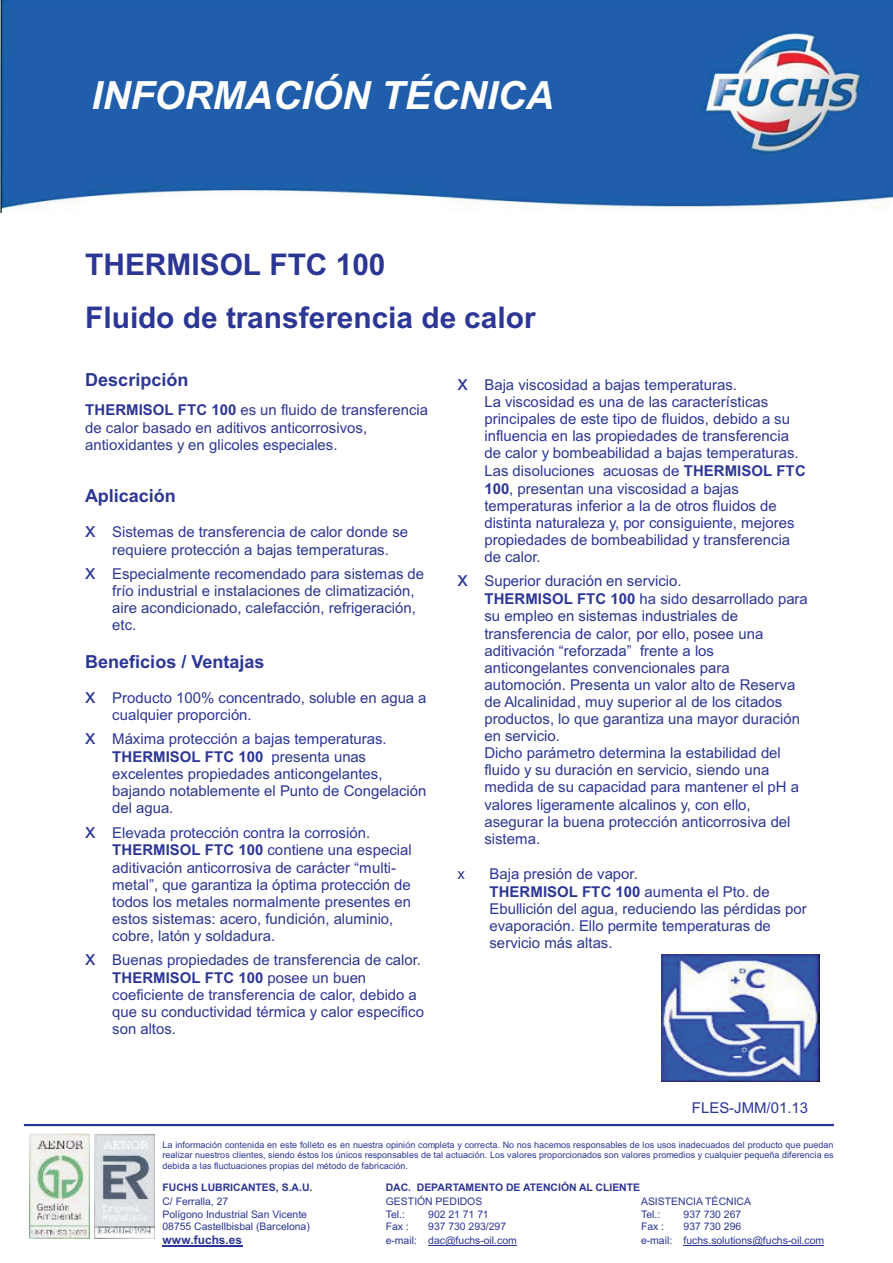
<style>
.page{position:relative;width:893px;height:1263px;background:#fff}
.page>*{position:absolute;margin:0;border:0;box-sizing:border-box;transform-origin:0 0}
.t1{font:italic 700 38.85px "Arial";color:#fff}
.t2{font:700 29.85px/52.3px "Arial";color:#2c3695}
.t3{font:700 18px "Arial";color:#2c3695}
.t4{font:15px/17.2px "Arial";color:#2c3695}
.t5{font:700 11.85px "Arial";color:#2c3695}
.t6{font:10.5px "Arial";color:#2c3695}
.t7{font:700 10.5px "Arial";color:#2c3695}
.t8{font:9px/10.6px "Arial";color:#2c3695;text-align:justify}
.s1{font-weight:700}
.s2{font-size:20.85px}
</style>
<div class="page">
<img style="left:0;top:0;width:893px;height:213px">
<hr style="left:162px;top:1245px;width:81px;height:1px;background:#2c3695">
<hr style="left:428px;top:1245px;width:89px;height:1px;background:#2c3695">
<hr style="left:683px;top:1245px;width:141px;height:1px;background:#2c3695">
<img style="left:30px;top:1133px;width:59px;height:105px">
<hr style="left:24px;top:1124px;width:810px;height:2px;background:#2c3695">
<img style="left:95px;top:1134px;width:59px;height:105px">
<img style="left:662px;top:954px;width:157px;height:127px">
<h1 class="t1" style="left:92px;top:80px;width:464px">INFORMACIÓN TÉCNICA</h1>
<h2 class="t2" style="left:85px;top:241px;width:452px">THERMISOL FTC 100<br>Fluido de transferencia de calor</h2>
<p class="t3" style="left:85px;top:373px;width:105px">Descripción</p>
<p class="t4" style="left:85px;top:403px;width:345px"><span class="s1">THERMISOL FTC 100</span> es un fluido de transferencia de calor basado en aditivos anticorrosivos, antioxidantes y en glicoles especiales.</p>
<p class="t3" style="left:85px;top:489px;width:92px">Aplicación</p>
<p class="t4" style="left:85px;top:525px;width:324px;text-align:center"><span class="s2">x</span> Sistemas de transferencia de calor donde se requiere protección a bajas temperaturas.</p>
<p class="t4" style="left:112px;top:566px;width:314px;text-indent:-27px"><span class="s2">x</span> Especialmente recomendado para sistemas de frío industrial e instalaciones de climatización, aire acondicionado, calefacción, refrigeración, etc.</p>
<p class="t3" style="left:85px;top:654px;width:181px">Beneficios / Ventajas</p>
<p class="t4" style="left:112px;top:691px;width:316px;text-indent:-27px"><span class="s2">x</span> Producto 100% concentrado, soluble en agua a cualquier proporción.</p>
<p class="t4" style="left:112px;top:732px;width:316px;text-indent:-27px"><span class="s2">x</span> Máxima protección a bajas temperaturas.<br><span class="s1">THERMISOL FTC 100</span> presenta unas excelentes propiedades anticongelantes, bajando notablemente el Punto de Congelación del agua.</p>
<p class="t4" style="left:112px;top:825px;width:301px;text-indent:-27px"><span class="s2">x</span> Elevada protección contra la corrosión.<br><span class="s1">THERMISOL FTC 100</span> contiene una especial aditivación anticorrosiva de carácter “multi&shy;metal”, que garantiza la óptima protección de todos los metales normalmente presentes en estos sistemas: acero, fundición, aluminio, cobre, latón y soldadura.</p>
<p class="t4" style="left:112px;top:952px;width:313px;text-indent:-27px"><span class="s2">x</span> Buenas propiedades de transferencia de calor.<br><span class="s1">THERMISOL FTC 100</span> posee un buen coeficiente de transferencia de calor, debido a que su conductividad térmica y calor especifico son altos.</p>
<p class="t4" style="left:484px;top:377px;width:323px;text-indent:-27px"><span class="s2">x</span> Baja viscosidad a bajas temperaturas.<br>La viscosidad es una de las características principales de este tipo de fluidos, debido a su influencia en las propiedades de transferencia de calor y bombeabilidad a bajas temperaturas.<br>Las disoluciones acuosas de <span class="s1">THERMISOL FTC 100</span>, presentan una viscosidad a bajas temperaturas inferior a la de otros fluidos de distinta naturaleza y, por consiguiente, mejores propiedades de bombeabilidad y transferencia de calor.</p>
<p class="t4" style="left:484px;top:574px;width:325px;text-indent:-27px"><span class="s2">x</span> Superior duración en servicio.<br><span class="s1">THERMISOL FTC 100</span> ha sido desarrollado para su empleo en sistemas industriales de transferencia de calor, por ello, posee una aditivación “reforzada” frente a los anticongelantes convencionales para automoción. Presenta un valor alto de Reserva de Alcalinidad, muy superior al de los citados productos, lo que garantiza una mayor duración en servicio.<br>Dicho parámetro determina la estabilidad del fluido y su duración en servicio, siendo una medida de su capacidad para mantener el pH a valores ligeramente alcalinos y, con ello, asegurar la buena protección anticorrosiva del sistema.</p>
<p class="t4" style="left:457px;top:866px;width:9px">x</p>
<p class="t4" style="left:489px;top:866px;width:319px">Baja presión de vapor.<br><span class="s1">THERMISOL FTC 100</span> aumenta el Pto. de Ebullición del agua, reduciendo las pérdidas por evaporación. Ello permite temperaturas de servicio más altas.</p>
<p class="t4" style="left:692px;top:1100px;width:118px">FLES-JMM/01.13</p>
<p class="t8" style="left:162px;top:1140px;width:673px">La información contenida en este folleto es en nuestra opinión completa y correcta. No nos hacemos responsables de los usos inadecuados del producto que puedan realizar nuestros clientes, siendo éstos los únicos responsables de tal actuación. Los valores proporcionados son valores promedios y cualquier pequeña diferencia es debida a las fluctuaciones propias del método de fabricación.</p>
<p class="t7" style="left:162px;top:1183px;width:151px">FUCHS LUBRICANTES, S.A.U.</p>
<p class="t7" style="left:386px;top:1183px;width:256px">DAC. DEPARTAMENTO DE ATENCIÓN AL CLIENTE</p>
<p class="t6" style="left:162px;top:1198px;width:67px">C/ Ferralla, 27</p>
<p class="t6" style="left:386px;top:1198px;width:98px">GESTIÓN PEDIDOS</p>
<p class="t6" style="left:641px;top:1198px;width:111px">ASISTENCIA TÉCNICA</p>
<p class="t6" style="left:162px;top:1210px;width:146px">Polígono Industrial San Vicente</p>
<p class="t6" style="left:386px;top:1210px;width:21px">Tel.:</p>
<p class="t6" style="left:428px;top:1210px;width:62px">902 21 71 71</p>
<p class="t6" style="left:641px;top:1210px;width:21px">Tel.:</p>
<p class="t6" style="left:683px;top:1210px;width:59px">937 730 267</p>
<p class="t6" style="left:162px;top:1222px;width:149px">08755 Castellbisbal (Barcelona)</p>
<p class="t6" style="left:386px;top:1222px;width:24px">Fax :</p>
<p class="t6" style="left:428px;top:1222px;width:79px">937 730 293/297</p>
<p class="t6" style="left:641px;top:1222px;width:24px">Fax :</p>
<p class="t6" style="left:683px;top:1222px;width:59px">937 730 296</p>
<p class="t5" style="left:162px;top:1235px;width:81px">www.fuchs.es</p>
<p class="t6" style="left:386px;top:1236px;width:133px">e-mail: dac@fuchs-oil.com</p>
<p class="t6" style="left:641px;top:1236px;width:185px">e-mail: fuchs.solutions@fuchs-oil.com</p>
</div>
